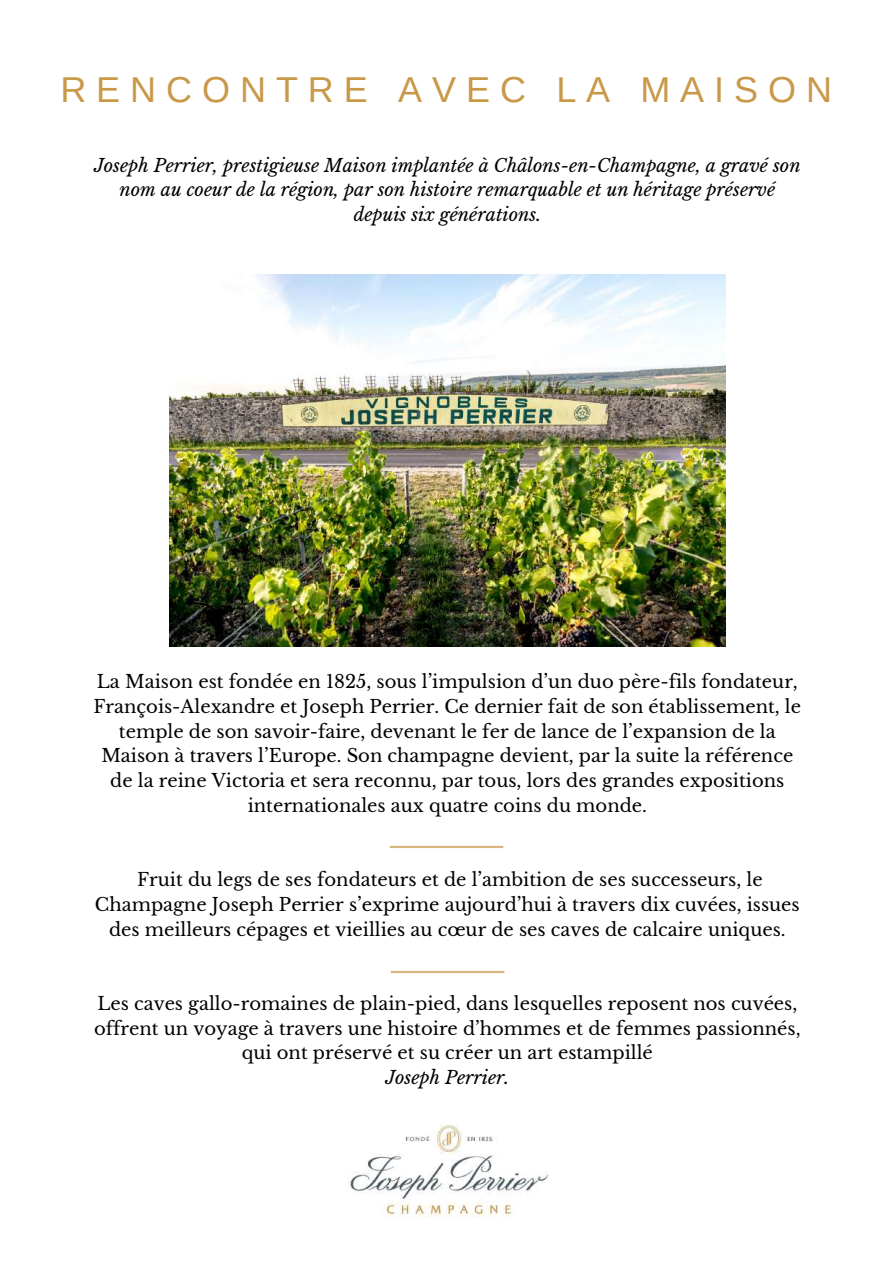
<style>
.page{position:relative;width:893px;height:1264px;background:#fff}
.page>*{position:absolute;margin:0;border:0;box-sizing:border-box;transform-origin:0 0}
.t1{font:36px "Arimo";color:#c99949}
.t2{font:18px/24.8px "Libre Baskerville";color:#000;text-align:center}
.t3{font:italic 18px/24.8px "Libre Baskerville";color:#000;text-align:center}
</style>
<div class="page">
<svg style="left:390px;top:845px;width:113px;height:3px"></svg>
<svg style="left:391px;top:971px;width:113px;height:2px"></svg>
<img style="left:347px;top:1125px;width:200px;height:94px">
<img style="left:169px;top:275px;width:556px;height:371px">
<h1 class="t1" style="left:60px;top:69px;width:773px">R E N C O N T R E A V E C L A M A I S O N</h1>
<p class="t3" style="left:94px;top:153px;width:708px">Joseph Perrier, prestigieuse Maison implantée à Châlons-en-Champagne, a gravé son nom au coeur de la région, par son histoire remarquable et un héritage préservé depuis six générations.</p>
<p class="t2" style="left:94px;top:669px;width:709px">La Maison est fondée en 1825, sous l’impulsion d’un duo père-fils fondateur, François-Alexandre et Joseph Perrier. Ce dernier fait de son établissement, le temple de son savoir-faire, devenant le fer de lance de l’expansion de la Maison à travers l’Europe. Son champagne devient, par la suite la référence de la reine Victoria et sera reconnu, par tous, lors des grandes expositions internationales aux quatre coins du monde.</p>
<p class="t2" style="left:95px;top:867px;width:706px">Fruit du legs de ses fondateurs et de l’ambition de ses successeurs, le<br>Champagne Joseph Perrier s’exprime aujourd’hui à travers dix cuvées, issues des meilleurs cépages et vieillies au cœur de ses caves de calcaire uniques.</p>
<p class="t2" style="left:94px;top:991px;width:708px">Les caves gallo-romaines de plain-pied, dans lesquelles reposent nos cuvées, offrent un voyage à travers une histoire d’hommes et de femmes passionnés, qui ont préservé et su créer un art estampillé</p>
<p class="t3" style="left:385px;top:1065px;width:125px">Joseph Perrier.</p>
</div>
